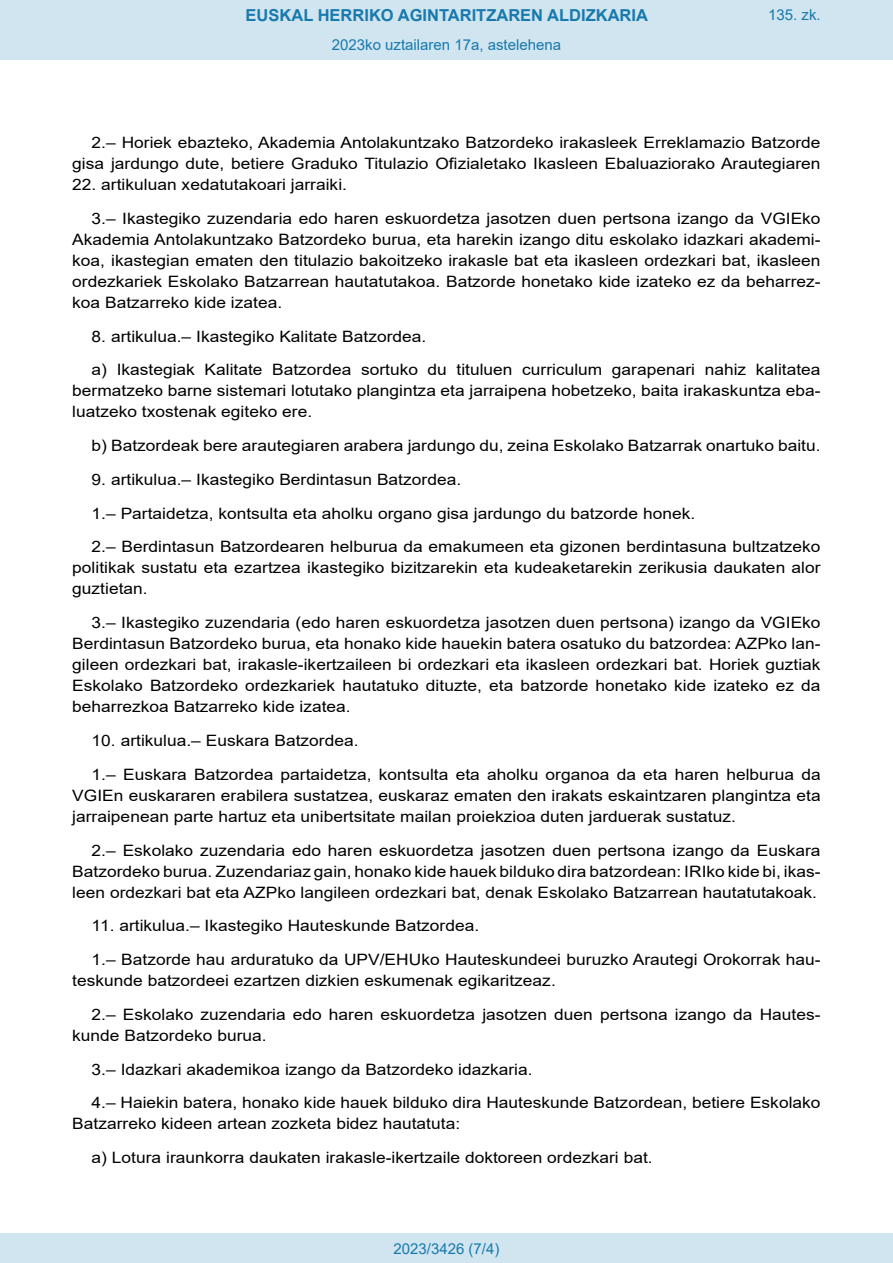
<style>
.page{position:relative;width:893px;height:1263px;background:#fff}
.page>*{position:absolute;margin:0;border:0;box-sizing:border-box;transform-origin:0 0}
.t1{font:700 16.5px "Arial";color:#1879ad}
.BOPVDetalle{font:15.6px/21px "Arial";color:#000;text-align:justify;scale:1.11 1}
.Paginacion_Centro{font:15px "Arial";color:#1879ad}
</style>
<div class="page">
<div style="left:0;top:0;width:893px;height:60px;background:#d0e5f0"></div>
<div style="left:0;top:1233px;width:893px;height:30px;background:#d0e5f0"></div>
<p class="t1" style="left:246px;top:3px;width:404px">EUSKAL HERRIKO AGINTARITZAREN ALDIZKARIA</p>
<p class="Paginacion_Centro" style="left:332px;top:35px;width:231px">2023ko uztailaren 17a, astelehena</p>
<p class="Paginacion_Centro" style="left:768px;top:5px;width:54px">135. zk.</p>
<p class="BOPVDetalle" style="left:72px;top:132px;width:676px;text-align:right">2.– Horiek ebazteko, Akademia Antolakuntzako Batzordeko irakasleek Erreklamazio Batzorde gisa jardungo dute, betiere Graduko Titulazio Ofizialetako Ikasleen Ebaluaziorako Arautegiaren</p>
<p class="BOPVDetalle" style="left:72px;top:174px;width:249px">22. artikuluan xedatutakoari jarraiki.</p>
<p class="BOPVDetalle" style="left:72px;top:208px;width:676px;text-indent:19px">3.– Ikastegiko zuzendaria edo haren eskuordetza jasotzen duen pertsona izango da VGIEko Akademia Antolakuntzako Batzordeko burua, eta harekin izango ditu eskolako idazkari akademi&shy;koa, ikastegian ematen den titulazio bakoitzeko irakasle bat eta ikasleen ordezkari bat, ikasleen ordezkariek Eskolako Batzarrean hautatutakoa. Batzorde honetako kide izateko ez da beharrez&shy;koa Batzarreko kide izatea.</p>
<p class="BOPVDetalle" style="left:92px;top:326px;width:303px">8. artikulua.– Ikastegiko Kalitate Batzordea.</p>
<p class="BOPVDetalle" style="left:72px;top:359px;width:676px;text-indent:19px">a) Ikastegiak Kalitate Batzordea sortuko du tituluen curriculum garapenari nahiz kalitatea bermatzeko barne sistemari lotutako plangintza eta jarraipena hobetzeko, baita irakaskuntza eba&shy;luatzeko txostenak egiteko ere.</p>
<p class="BOPVDetalle" style="left:92px;top:435px;width:658px">b) Batzordeak bere arautegiaren arabera jardungo du, zeina Eskolako Batzarrak onartuko baitu.</p>
<p class="BOPVDetalle" style="left:92px;top:469px;width:334px">9. artikulua.– Ikastegiko Berdintasun Batzordea.</p>
<p class="BOPVDetalle" style="left:92px;top:503px;width:545px">1.– Partaidetza, kontsulta eta aholku organo gisa jardungo du batzorde honek.</p>
<p class="BOPVDetalle" style="left:72px;top:536px;width:676px;text-indent:19px">2.– Berdintasun Batzordearen helburua da emakumeen eta gizonen berdintasuna bultzatzeko politikak sustatu eta ezartzea ikastegiko bizitzarekin eta kudeaketarekin zerikusia daukaten alor guztietan.</p>
<p class="BOPVDetalle" style="left:72px;top:612px;width:676px;text-indent:19px">3.– Ikastegiko zuzendaria (edo haren eskuordetza jasotzen duen pertsona) izango da VGIEko Berdintasun Batzordeko burua, eta honako kide hauekin batera osatuko du batzordea: AZPko lan&shy;gileen ordezkari bat, irakasle-ikertzaileen bi ordezkari eta ikasleen ordezkari bat. Horiek guztiak Eskolako Batzordeko ordezkariek hautatuko dituzte, eta batzorde honetako kide izateko ez da beharrezkoa Batzarreko kide izatea.</p>
<p class="BOPVDetalle" style="left:92px;top:730px;width:242px">10. artikulua.– Euskara Batzordea.</p>
<p class="BOPVDetalle" style="left:72px;top:764px;width:676px;text-indent:19px">1.– Euskara Batzordea partaidetza, kontsulta eta aholku organoa da eta haren helburua da VGIEn euskararen erabilera sustatzea, euskaraz ematen den irakats eskaintzaren plangintza eta jarraipenean parte hartuz eta unibertsitate mailan proiekzioa duten jarduerak sustatuz.</p>
<p class="BOPVDetalle" style="left:72px;top:839px;width:676px;text-indent:19px">2.– Eskolako zuzendaria edo haren eskuordetza jasotzen duen pertsona izango da Euskara Batzordeko burua. Zuzendariaz gain, honako kide hauek bilduko dira batzordean: IRIko kide bi, ikas&shy;leen ordezkari bat eta AZPko langileen ordezkari bat, denak Eskolako Batzarrean hautatutakoak.</p>
<p class="BOPVDetalle" style="left:92px;top:915px;width:351px">11. artikulua.– Ikastegiko Hauteskunde Batzordea.</p>
<p class="BOPVDetalle" style="left:72px;top:949px;width:676px;text-indent:19px">1.– Batzorde hau arduratuko da UPV/EHUko Hauteskundeei buruzko Arautegi Orokorrak hau&shy;teskunde batzordeei ezartzen dizkien eskumenak egikaritzeaz.</p>
<p class="BOPVDetalle" style="left:72px;top:1004px;width:676px;text-indent:19px">2.– Eskolako zuzendaria edo haren eskuordetza jasotzen duen pertsona izango da Hautes&shy;kunde Batzordeko burua.</p>
<p class="BOPVDetalle" style="left:92px;top:1058px;width:399px">3.– Idazkari akademikoa izango da Batzordeko idazkaria.</p>
<p class="BOPVDetalle" style="left:72px;top:1092px;width:676px;text-indent:19px">4.– Haiekin batera, honako kide hauek bilduko dira Hauteskunde Batzordean, betiere Eskolako<br>Batzarreko kideen artean zozketa bidez hautatuta:</p>
<p class="BOPVDetalle" style="left:92px;top:1147px;width:507px">a) Lotura iraunkorra daukaten irakasle-ikertzaile doktoreen ordezkari bat.</p>
<p class="Paginacion_Centro" style="left:393px;top:1238px;width:107px">2023/3426 (7/4)</p>
</div>
